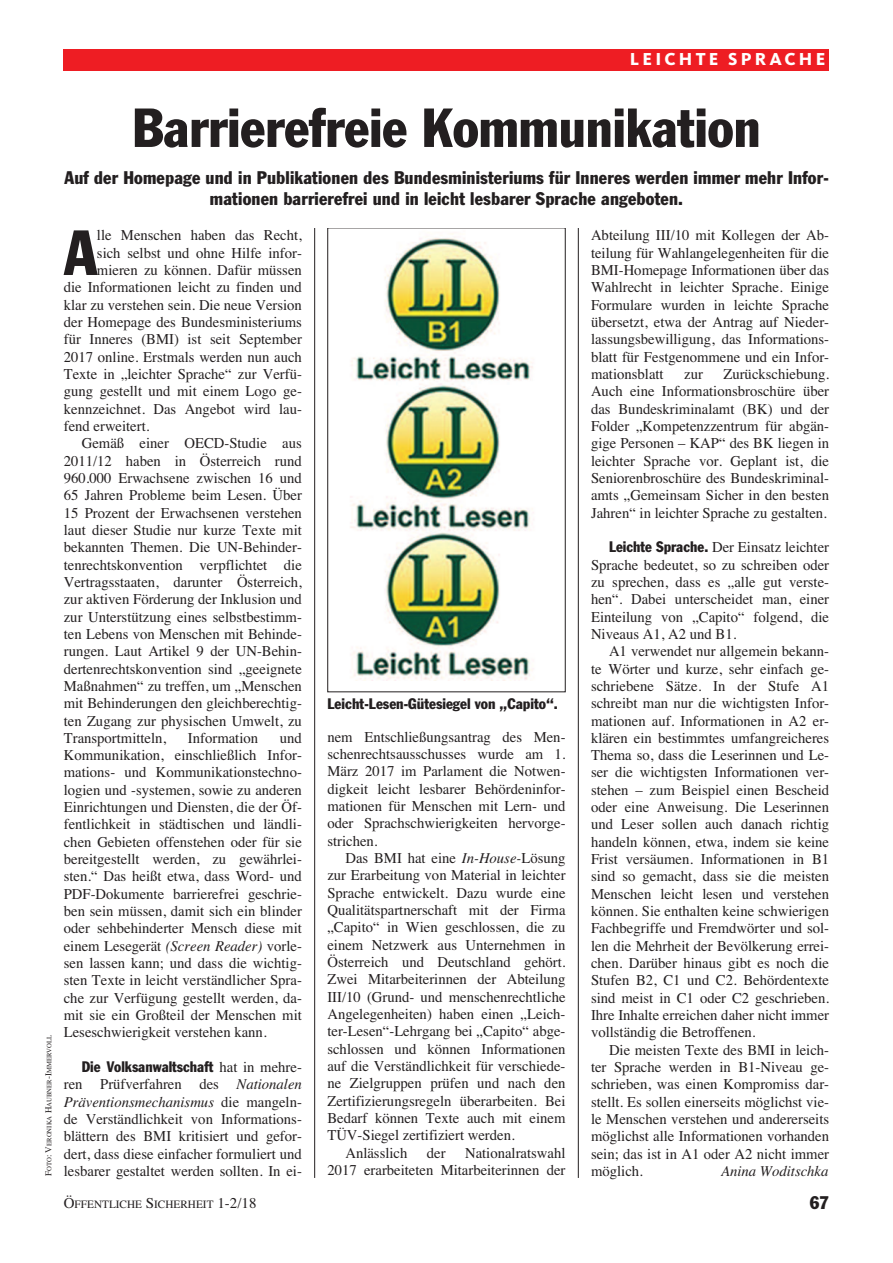
<style>
.page{position:relative;width:893px;height:1263px;background:#fff}
.page>*{position:absolute;margin:0;border:0;box-sizing:border-box;transform-origin:0 0}
.t1{font:condensed 62.7px "Franklin Gothic";color:#231f20}
.t2{font:condensed 54px "Franklin Gothic";color:#231f20}
.t3{font:condensed 18px/21.6px "Franklin Gothic";letter-spacing:.01em;color:#231f20;text-align:center}
.t4{font:800 18px "Kievit";letter-spacing:.175em;color:#fff}
.t5{font:15px/17.4px "Times";color:#231f20;text-align:justify}
.t6{font:condensed 15px "Franklin Gothic";color:#231f20}
.t7{font:italic 15px "Times";color:#231f20}
.t8{font:11.25px "Times";color:#231f20}
.t9{font:6.75px "Times";color:#231f20}
.s1{font-size:9px}
.s2{font-style:italic}
.s3{font-family:"Times";font-stretch:normal}
.s4{font-family:"Franklin Gothic";font-stretch:condensed}
.s5{font-size:15px}
</style>
<div class="page">
<hr style="left:314px;top:228px;width:1px;height:950px;background:#231f20">
<div style="left:64px;top:49px;width:765px;height:21px;background:#ee1d23"></div>
<hr style="left:578px;top:228px;width:1px;height:950px;background:#231f20">
<img style="left:350px;top:233px;width:183px;height:447px">
<div style="left:327px;top:228px;width:239px;height:464px;border:1px solid #231f20"></div>
<p class="t4" style="left:630px;top:53px;width:197px">LEICHTE SPRACHE</p>
<p class="t9" style="left:45px;top:1176px;width:143px;rotate:-90deg"><span class="s1">F</span>OTO<span class="s1">: V</span>ERONIKA <span class="s1">H</span>AUBNER<span class="s1">-I</span>MMERVOLL</p>
<h2 class="t2" style="left:132px;top:108px;width:630px">Barrierefreie Kommunikation</h2>
<p class="t3" style="left:65px;top:168px;width:766px">Auf der Homepage und in Publikationen des Bundesministeriums für Inneres werden immer mehr Infor&shy;mationen barrierefrei und in leicht lesbarer Sprache angeboten.</p>
<h1 class="t1" style="left:64px;top:230px;width:34px">A</h1>
<p class="t5" style="left:97px;top:226px;width:206px">lle Menschen haben das Recht,</p>
<p class="t5" style="left:97px;top:244px;width:206px">sich selbst und ohne Hilfe infor-</p>
<p class="t5" style="left:97px;top:261px;width:206px">mieren zu können. Dafür müssen</p>
<p class="t5" style="left:64px;top:278px;width:240px">die Informationen leicht zu finden und</p>
<p class="t5" style="left:64px;top:296px;width:240px">klar zu verstehen sein. Die neue Version</p>
<p class="t5" style="left:64px;top:313px;width:240px">der Homepage des Bundesministeriums</p>
<p class="t5" style="left:64px;top:330px;width:240px">für Inneres (BMI) ist seit September</p>
<p class="t5" style="left:64px;top:348px;width:240px">2017 online. Erstmals werden nun auch</p>
<p class="t5" style="left:64px;top:365px;width:240px">Texte in „leichter Sprache“ zur Verfü-</p>
<p class="t5" style="left:64px;top:382px;width:240px">gung gestellt und mit einem Logo ge-</p>
<p class="t5" style="left:64px;top:400px;width:240px">kennzeichnet. Das Angebot wird lau-</p>
<p class="t5" style="left:64px;top:417px;width:87px">fend erweitert.</p>
<p class="t5" style="left:82px;top:434px;width:222px">Gemäß einer OECD-Studie aus</p>
<p class="t5" style="left:64px;top:452px;width:240px">2011/12 haben in Österreich rund</p>
<p class="t5" style="left:64px;top:469px;width:240px">960.000 Erwachsene zwischen 16 und</p>
<p class="t5" style="left:64px;top:486px;width:240px">65 Jahren Probleme beim Lesen. Über</p>
<p class="t5" style="left:64px;top:504px;width:240px">15 Prozent der Erwachsenen verstehen</p>
<p class="t5" style="left:64px;top:521px;width:240px">laut dieser Studie nur kurze Texte mit</p>
<p class="t5" style="left:64px;top:538px;width:240px">bekannten Themen. Die UN-Behinder-</p>
<p class="t5" style="left:64px;top:556px;width:240px">tenrechtskonvention verpflichtet die</p>
<p class="t5" style="left:64px;top:573px;width:240px">Vertragsstaaten, darunter Österreich,</p>
<p class="t5" style="left:64px;top:590px;width:240px">zur aktiven Förderung der Inklusion und</p>
<p class="t5" style="left:64px;top:608px;width:240px">zur Unterstützung eines selbstbestimm-</p>
<p class="t5" style="left:64px;top:625px;width:240px">ten Lebens von Menschen mit Behinde-</p>
<p class="t5" style="left:64px;top:642px;width:240px">rungen. Laut Artikel 9 der UN-Behin-</p>
<p class="t5" style="left:64px;top:660px;width:240px">dertenrechtskonvention sind „geeignete</p>
<p class="t5" style="left:64px;top:677px;width:240px">Maßnahmen“ zu treffen, um „Menschen</p>
<p class="t5" style="left:64px;top:694px;width:240px">mit Behinderungen den gleichberechtig-</p>
<p class="t5" style="left:64px;top:712px;width:240px">ten Zugang zur physischen Umwelt, zu</p>
<p class="t5" style="left:64px;top:729px;width:104px">Transportmitteln,</p>
<p class="t5" style="left:188px;top:729px;width:72px">Information</p>
<p class="t5" style="left:64px;top:729px;width:240px;text-indent:216px">und Kommunikation, einschließlich Infor&shy;mations- und Kommunikationstechno&shy;logien und -systemen, sowie zu anderen Einrichtungen und Diensten, die der Öf&shy;fentlichkeit in städtischen und ländli&shy;chen Gebieten offenstehen oder für sie bereitgestellt werden, zu gewährlei&shy;sten.“ Das heißt etwa, dass Word- und PDF-Dokumente barrierefrei geschrie&shy;ben sein müssen, damit sich ein blinder oder sehbehinderter Mensch diese mit einem Lesegerät <span class="s2">(Screen Reader)</span> vorle&shy;sen lassen kann; und dass die wichtig&shy;sten Texte in leicht verständlicher Spra&shy;che zur Verfügung gestellt werden, da&shy;mit sie ein Großteil der Menschen mit Leseschwierigkeit verstehen kann.</p>
<p class="t6" style="left:82px;top:1061px;width:222px">Die Volksanwaltschaft <span class="s3">hat in mehre-</span></p>
<p class="t5" style="left:64px;top:1075px;width:240px">ren Prüfverfahren des <span class="s2">Nationalen Präventionsmechanismus</span> die mangeln&shy;de Verständlichkeit von Informations&shy;blättern des BMI kritisiert und gefor&shy;dert, dass diese einfacher formuliert und lesbarer gestaltet werden sollten. In ei-</p>
<p class="t6" style="left:327px;top:698px;width:232px">Leicht-Lesen-Gütesiegel von „Capito“.</p>
<p class="t5" style="left:327px;top:728px;width:240px">nem Entschließungsantrag des Men&shy;schenrechtsausschusses wurde am 1.<br>März 2017 im Parlament die Notwen&shy;digkeit leicht lesbarer Behördeninfor&shy;mationen für Menschen mit Lern- und oder Sprachschwierigkeiten hervorge&shy;strichen.</p>
<p class="t5" style="left:345px;top:849px;width:222px">Das BMI hat eine <span class="s2">In-House-</span>Lösung</p>
<p class="t5" style="left:327px;top:866px;width:240px">zur Erarbeitung von Material in leichter</p>
<p class="t5" style="left:327px;top:884px;width:240px">Sprache entwickelt. Dazu wurde eine</p>
<p class="t5" style="left:327px;top:901px;width:240px">Qualitätspartnerschaft mit der Firma</p>
<p class="t5" style="left:327px;top:918px;width:240px">„Capito“ in Wien geschlossen, die zu</p>
<p class="t5" style="left:327px;top:936px;width:240px">einem Netzwerk aus Unternehmen in</p>
<p class="t5" style="left:327px;top:953px;width:240px">Österreich und Deutschland gehört.</p>
<p class="t5" style="left:327px;top:970px;width:240px">Zwei Mitarbeiterinnen der Abteilung</p>
<p class="t5" style="left:327px;top:988px;width:240px">III/10 (Grund- und menschenrechtliche</p>
<p class="t5" style="left:327px;top:1005px;width:240px">Angelegenheiten) haben einen „Leich-</p>
<p class="t5" style="left:327px;top:1022px;width:240px">ter-Lesen“-Lehrgang bei „Capito“ abge-</p>
<p class="t5" style="left:327px;top:1040px;width:240px">schlossen und können Informationen</p>
<p class="t5" style="left:327px;top:1057px;width:240px">auf die Verständlichkeit für verschiede-</p>
<p class="t5" style="left:327px;top:1074px;width:240px">ne Zielgruppen prüfen und nach den</p>
<p class="t5" style="left:327px;top:1092px;width:240px">Zertifizierungsregeln überarbeiten. Bei</p>
<p class="t5" style="left:327px;top:1109px;width:240px">Bedarf können Texte auch mit einem</p>
<p class="t5" style="left:327px;top:1126px;width:189px">TÜV-Siegel zertifiziert werden.</p>
<p class="t5" style="left:345px;top:1144px;width:64px">Anlässlich</p>
<p class="t5" style="left:427px;top:1144px;width:20px">der</p>
<p class="t5" style="left:327px;top:1144px;width:240px;text-align:right">Nationalratswahl<br>2017 erarbeiteten Mitarbeiterinnen der</p>
<p class="t5" style="left:591px;top:226px;width:240px">Abteilung III/10 mit Kollegen der Ab&shy;teilung für Wahlangelegenheiten für die BMI-Homepage Informationen über das Wahlrecht in leichter Sprache. Einige Formulare wurden in leichte Sprache übersetzt, etwa der Antrag auf Nieder&shy;lassungsbewilligung, das Informations&shy;blatt für Festgenommene und ein Infor&shy;mationsblatt</p>
<p class="t5" style="left:591px;top:365px;width:240px;text-indent:132px">Zurückschiebung.<br>Auch eine Informationsbroschüre über das Bundeskriminalamt (BK) und der Folder „Kompetenzzentrum für abgän&shy;gige Personen – KAP“ des BK liegen in leichter Sprache vor. Geplant ist, die Seniorenbroschüre des Bundeskriminal&shy;amts „Gemeinsam Sicher in den besten Jahren“ in leichter Sprache zu gestalten.</p>
<p class="t5" style="left:591px;top:538px;width:240px;text-indent:18px"><span class="s4">Leichte Sprache.</span> Der Einsatz leichter Sprache bedeutet, so zu schreiben oder zu sprechen, dass es „alle gut verste&shy;hen“. Dabei unterscheidet man, einer Einteilung von „Capito“ folgend, die Niveaus A1, A2 und B1.</p>
<p class="t5" style="left:591px;top:642px;width:240px;text-indent:18px">A1 verwendet nur allgemein bekann&shy;te Wörter und kurze, sehr einfach ge&shy;schriebene Sätze. In der Stufe A1 schreibt man nur die wichtigsten Infor&shy;mationen auf. Informationen in A2 er&shy;klären ein bestimmtes umfangreicheres Thema so, dass die Leserinnen und Le&shy;ser die wichtigsten Informationen ver&shy;stehen – zum Beispiel einen Bescheid oder eine Anweisung. Die Leserinnen und Leser sollen auch danach richtig handeln können, etwa, indem sie keine Frist versäumen. Informationen in B1 sind so gemacht, dass sie die meisten Menschen leicht lesen und verstehen können. Sie enthalten keine schwierigen Fachbegriffe und Fremdwörter und sol&shy;len die Mehrheit der Bevölkerung errei&shy;chen. Darüber hinaus gibt es noch die Stufen B2, C1 und C2. Behördentexte sind meist in C1 oder C2 geschrieben.<br>Ihre Inhalte erreichen daher nicht immer vollständig die Betroffenen.</p>
<p class="t5" style="left:591px;top:1041px;width:240px;text-indent:18px">Die meisten Texte des BMI in leich&shy;ter Sprache werden in B1-Niveau ge&shy;schrieben, was einen Kompromiss dar&shy;stellt. Es sollen einerseits möglichst vie&shy;le Menschen verstehen und andererseits möglichst alle Informationen vorhanden sein; das ist in A1 oder A2 nicht immer möglich.</p>
<p class="t5" style="left:684px;top:365px;width:20px">zur</p>
<p class="t7" style="left:721px;top:1162px;width:109px">Anina Woditschka</p>
<p class="t8" style="left:64px;top:1198px;width:194px"><span class="s5">Ö</span>FFENTLICHE <span class="s5">S</span>ICHERHEIT <span class="s5">1-2/18</span></p>
<p class="t3" style="left:810px;top:1193px;width:21px">67</p>
</div>
